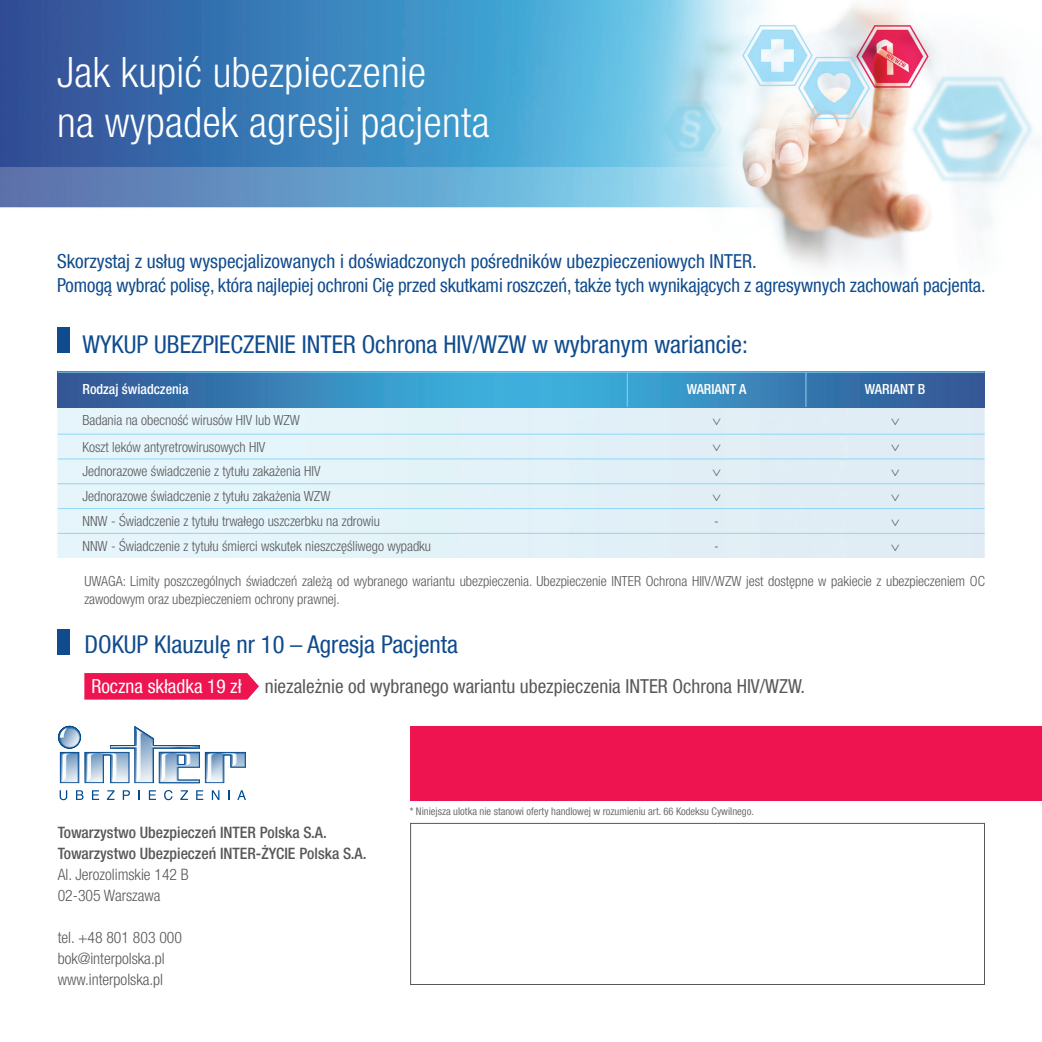
<style>
.page{position:relative;width:1042px;height:1042px;background:#fff}
.page>*{position:absolute;margin:0;border:0;box-sizing:border-box;transform-origin:0 0}
.t1{font:300 condensed 42px "Helvetica Neue LT Com";letter-spacing:.01em;color:#fff}
.t2{font:condensed 24.5px "Helvetica Neue LT Com";color:#0f4b8d}
.t3{font:condensed 19.25px "Helvetica Neue LT Com";letter-spacing:-.005em;color:#0f4b8d}
.t4{font:condensed 19.25px "Helvetica Neue LT Com";color:#57585a}
.t5{font:300 condensed 15.75px "Helvetica Neue LT Com";color:#57585a}
.t6{font:500 condensed 15.75px "Helvetica Neue LT Com";color:#57585a}
.t7{font:300 condensed 14px/17.5px "Helvetica Neue LT Com";color:#57585a}
.t8{font:500 condensed 14px "Helvetica Neue LT Com";color:#fff}
.t9{font:condensed 10.5px "Helvetica Neue LT Com";color:#6c6d70}
.s1{color:#fff}
</style>
<div class="page">
<img style="left:0;top:0;width:1033px;height:823px">
<div style="left:410px;top:726px;width:632px;height:75px;background:#ed1450"></div>
<div style="left:0;top:558px;width:1042px;height:23px;background:#fff"></div>
<div style="left:410px;top:823px;width:575px;height:162px;border:1px solid #57585a"></div>
<svg style="left:60px;top:790px;width:7px;height:10px"></svg>
<svg style="left:76px;top:790px;width:8px;height:10px"></svg>
<svg style="left:92px;top:790px;width:7px;height:10px"></svg>
<svg style="left:107px;top:790px;width:8px;height:10px"></svg>
<svg style="left:123px;top:790px;width:7px;height:10px"></svg>
<svg style="left:138px;top:790px;width:2px;height:10px"></svg>
<svg style="left:149px;top:790px;width:7px;height:10px"></svg>
<svg style="left:164px;top:790px;width:9px;height:10px"></svg>
<svg style="left:180px;top:790px;width:8px;height:10px"></svg>
<svg style="left:196px;top:790px;width:7px;height:10px"></svg>
<svg style="left:212px;top:790px;width:7px;height:10px"></svg>
<svg style="left:237px;top:790px;width:9px;height:10px"></svg>
<svg style="left:58px;top:725px;width:188px;height:58px"></svg>
<img style="left:163px;top:753px;width:37px;height:25px">
<img style="left:58px;top:373px;width:926px;height:34px">
<hr style="left:58px;top:372px;width:569px;height:1px;background:#8dd7f7">
<hr style="left:58px;top:434px;width:569px;height:1px;background:#8dd7f7">
<hr style="left:627px;top:434px;width:179px;height:1px;background:#8dd7f7">
<hr style="left:806px;top:434px;width:178px;height:1px;background:#8dd7f7">
<hr style="left:58px;top:459px;width:569px;height:1px;background:#8dd7f7">
<hr style="left:627px;top:459px;width:179px;height:1px;background:#8dd7f7">
<hr style="left:806px;top:459px;width:178px;height:1px;background:#8dd7f7">
<hr style="left:58px;top:483px;width:569px;height:1px;background:#8dd7f7">
<hr style="left:627px;top:483px;width:179px;height:1px;background:#8dd7f7">
<hr style="left:806px;top:483px;width:178px;height:1px;background:#8dd7f7">
<hr style="left:58px;top:508px;width:569px;height:1px;background:#8dd7f7">
<hr style="left:627px;top:508px;width:179px;height:1px;background:#8dd7f7">
<hr style="left:806px;top:508px;width:178px;height:1px;background:#8dd7f7">
<hr style="left:58px;top:533px;width:569px;height:1px;background:#8dd7f7">
<hr style="left:627px;top:533px;width:179px;height:1px;background:#8dd7f7">
<hr style="left:806px;top:533px;width:178px;height:1px;background:#8dd7f7">
<hr style="left:806px;top:372px;width:178px;height:1px;background:#8dd7f7">
<hr style="left:627px;top:372px;width:179px;height:1px;background:#8dd7f7">
<hr style="left:627px;top:372px;width:1px;height:35px;background:#8ed0f2">
<hr style="left:805px;top:372px;width:1px;height:35px;background:#8ed0f2">
<svg style="left:84px;top:673px;width:175px;height:26px;background:#ed1c56"></svg>
<div style="left:57px;top:328px;width:13px;height:25px;background:#0f4b8d"></div>
<div style="left:57px;top:629px;width:13px;height:25px;background:#0f4b8d"></div>
<svg style="left:713px;top:419px;width:7px;height:6px"></svg>
<svg style="left:891px;top:419px;width:8px;height:6px"></svg>
<svg style="left:713px;top:445px;width:7px;height:6px"></svg>
<svg style="left:891px;top:445px;width:8px;height:6px"></svg>
<svg style="left:713px;top:470px;width:7px;height:6px"></svg>
<svg style="left:891px;top:470px;width:8px;height:6px"></svg>
<svg style="left:713px;top:495px;width:7px;height:6px"></svg>
<svg style="left:891px;top:495px;width:8px;height:6px"></svg>
<svg style="left:891px;top:519px;width:8px;height:7px"></svg>
<svg style="left:891px;top:544px;width:8px;height:6px"></svg>
<p class="t1" style="left:57px;top:48px;width:370px">Jak kupić ubezpieczenie</p>
<p class="t1" style="left:57px;top:98px;width:434px">na wypadek agresji pacjenta</p>
<p class="t3" style="left:57px;top:249px;width:701px">Skorzystaj z usług wyspecjalizowanych i doświadczonych pośredników ubezpieczeniowych INTER.</p>
<p class="t3" style="left:57px;top:274px;width:930px">Pomogą wybrać polisę, która najlepiej ochroni Cię przed skutkami roszczeń, także tych wynikających z agresywnych zachowań pacjenta.</p>
<p class="t2" style="left:83px;top:329px;width:667px">WYKUP UBEZPIECZENIE INTER Ochrona HIV/WZW w wybranym wariancie:</p>
<p class="t8" style="left:82px;top:381px;width:107px">Rodzaj świadczenia</p>
<p class="t8" style="left:687px;top:381px;width:61px">WARIANT A</p>
<p class="t8" style="left:865px;top:381px;width:62px">WARIANT B</p>
<p class="t7" style="left:82px;top:412px;width:219px">Badania na obecność wirusów HIV lub WZW</p>
<p class="t7" style="left:82px;top:438px;width:184px">Koszt leków antyretrowirusowych HIV</p>
<p class="t7" style="left:82px;top:462px;width:240px">Jednorazowe świadczenie z tytułu zakażenia HIV</p>
<p class="t7" style="left:82px;top:487px;width:249px">Jednorazowe świadczenie z tytułu zakażenia WZW</p>
<p class="t7" style="left:82px;top:512px;width:299px">NNW - Świadczenie z tytułu trwałego uszczerbku na zdrowiu</p>
<p class="t7" style="left:714px;top:512px;width:6px">-</p>
<p class="t7" style="left:82px;top:537px;width:350px">NNW - Świadczenie z tytułu śmierci wskutek nieszczęśliwego wypadku</p>
<p class="t7" style="left:714px;top:537px;width:6px">-</p>
<p class="t7" style="left:84px;top:572px;width:902px">UWAGA: Limity poszczególnych świadczeń zależą od wybranego wariantu ubezpieczenia. Ubezpieczenie INTER Ochrona HIIV/WZW jest dostępne w pakiecie z ubezpieczeniem OC zawodowym oraz ubezpieczeniem ochrony prawnej.</p>
<p class="t2" style="left:84px;top:630px;width:375px">DOKUP Klauzulę nr 10 – Agresja Pacjenta</p>
<p class="t4" style="left:91px;top:675px;width:715px"><span class="s1">Roczna składka 19 zł</span> niezależnie od wybranego wariantu ubezpieczenia INTER Ochrona HIV/WZW.</p>
<p class="t6" style="left:58px;top:823px;width:271px">Towarzystwo Ubezpieczeń INTER Polska S.A.</p>
<p class="t6" style="left:58px;top:844px;width:310px">Towarzystwo Ubezpieczeń INTER-ŻYCIE Polska S.A.</p>
<p class="t5" style="left:58px;top:865px;width:133px">Al. Jerozolimskie 142 B</p>
<p class="t5" style="left:58px;top:886px;width:104px">02-305 Warszawa</p>
<p class="t5" style="left:58px;top:928px;width:126px">tel. +48 801 803 000</p>
<p class="t5" style="left:58px;top:949px;width:109px">bok@interpolska.pl</p>
<p class="t5" style="left:58px;top:970px;width:107px">www.interpolska.pl</p>
<p class="t9" style="left:410px;top:804px;width:346px">* Niniejsza ulotka nie stanowi oferty handlowej w rozumieniu art. 66 Kodeksu Cywilnego.</p>
</div>
